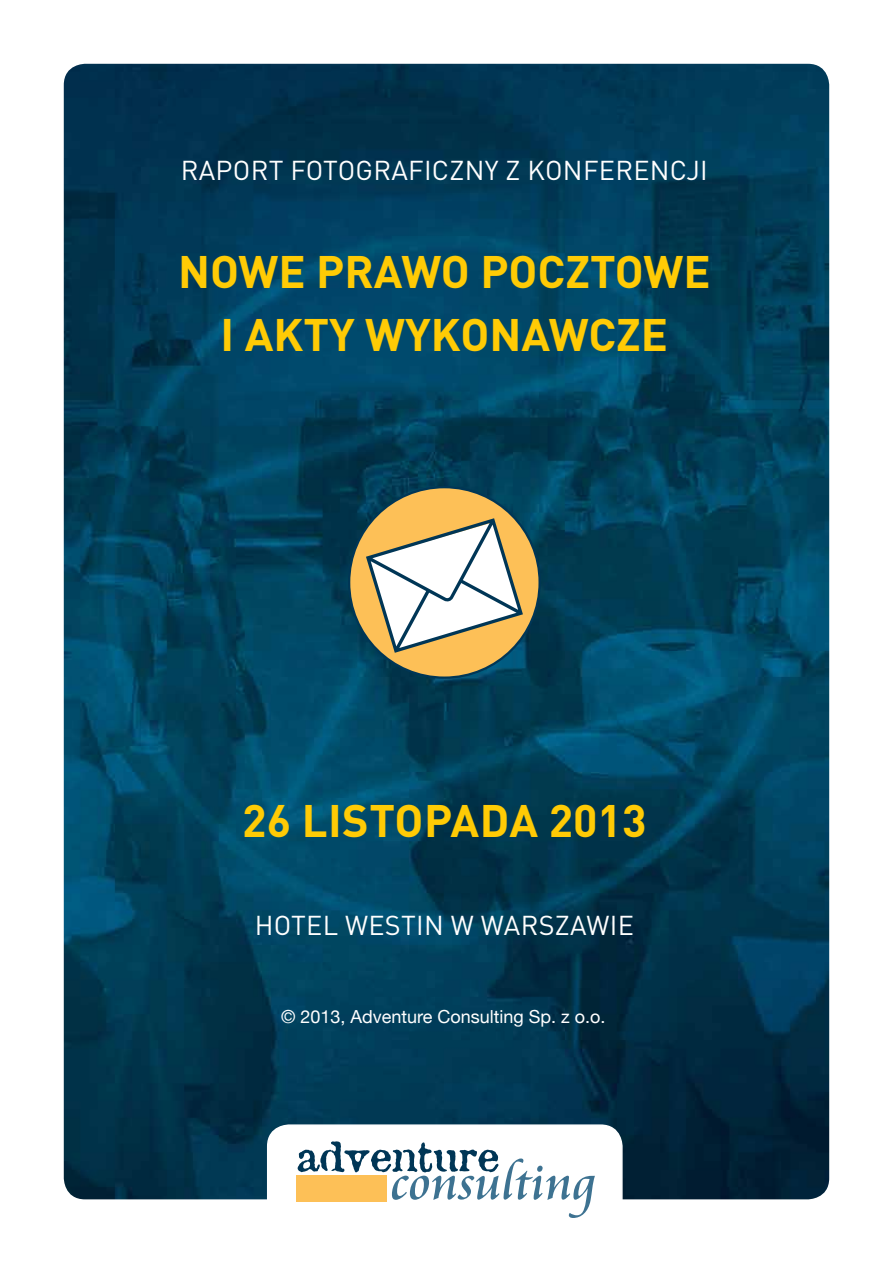
<style>
.page{position:relative;width:893px;height:1263px;background:#fff}
.page>*{position:absolute;margin:0;border:0;box-sizing:border-box;transform-origin:0 0}
.t1{font:700 45px/63px "DIN Pro Pl";color:#ffcb05;text-align:center}
.t2{font:27px "DIN Pro Pl";letter-spacing:.01em;color:#fff}
.t3{font:18px "Helvetica Neue";color:#fff}
</style>
<div class="page">
<img style="left:64px;top:64px;width:765px;height:1135px">
<svg style="left:267px;top:1124px;width:356px;height:78px"></svg>
<svg style="left:297px;top:1141px;width:298px;height:77px"></svg>
<div style="left:297px;top:1175px;width:90px;height:27px;background:#fdc057"></div>
<div style="left:349px;top:487px;width:191px;height:191px;background:#fdc057;border-radius:50%"></div>
<svg style="left:366px;top:518px;width:157px;height:135px"></svg>
<p class="t2" style="left:181px;top:154px;width:528px">RAPORT FOTOGRAFICZNY Z KONFERENCJI</p>
<h1 class="t1" style="left:178px;top:239px;width:534px">NOWE PRAWO POCZTOWE<br>I AKTY WYKONAWCZE</h1>
<h1 class="t1" style="left:242px;top:788px;width:156px">26 LISTOPA</h1>
<h1 class="t1" style="left:480px;top:788px;width:168px">DA 2013</h1>
<p class="t2" style="left:255px;top:908px;width:381px">HOTEL WESTIN W WARSZAWIE</p>
<p class="t3" style="left:281px;top:1006px;width:326px">© 2013, Adventure Consulting Sp. z o.o.</p>
</div>
